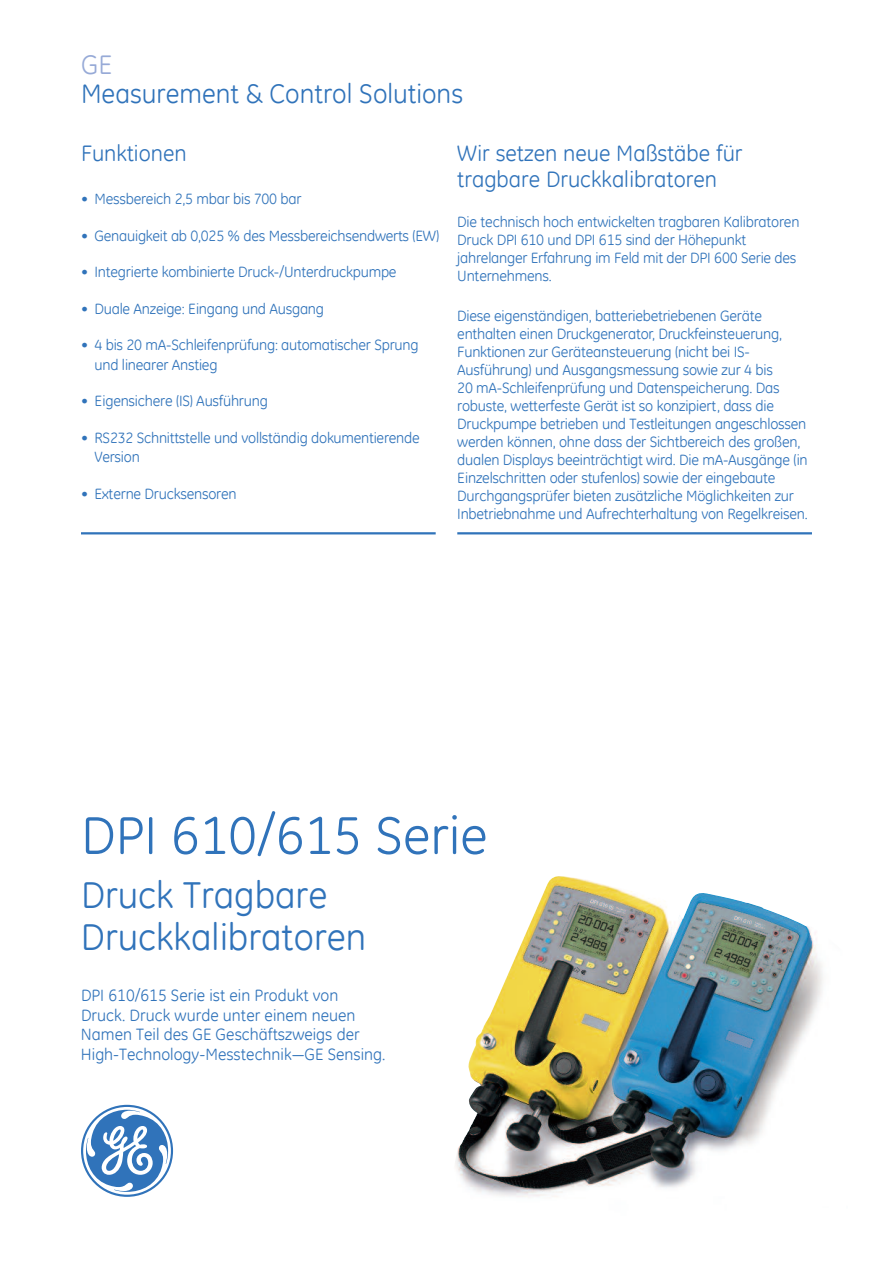
<style>
.page{position:relative;width:893px;height:1263px;background:#fff}
.page>*{position:absolute;margin:0;border:0;box-sizing:border-box;transform-origin:0 0}
.t1{font:127.5px "GE Logo Font";color:#3073ba}
.t2{font:54px "GE Inspira";color:#3073ba}
.t3{font:37.5px/42px "GE Inspira";color:#3073ba}
.t4{font:27px "GE Inspira";color:#3073ba}
.t5{font:27px "GE Inspira";color:#97aad7}
.t6{font:22.5px/25.5px "GE Inspira";color:#3073ba}
.t7{font:16.5px/19.5px "GE Inspira";color:#3073ba}
.t8{font:15px/18px "GE Inspira";letter-spacing:-.015em;color:#3073ba}
</style>
<div class="page">
<img style="left:455px;top:876px;width:368px;height:321px">
<hr style="left:81px;top:532px;width:355px;height:2px;background:#3073ba">
<hr style="left:457px;top:532px;width:355px;height:2px;background:#3073ba">
<h3 class="t5" style="left:81px;top:49px;width:32px">GE</h3>
<h3 class="t4" style="left:81px;top:78px;width:384px">Measurement &amp; Control Solutions</h3>
<h3 class="t6" style="left:81px;top:141px;width:107px">Funktionen</h3>
<p class="t8" style="left:81px;top:190px;width:222px">• Messbereich 2,5 mbar bis 700 bar</p>
<p class="t8" style="left:81px;top:226px;width:360px">• Genauigkeit ab 0,025 % des Messbereichsendwerts (EW)</p>
<p class="t8" style="left:81px;top:263px;width:317px">• Integrierte kombinierte Druck-/Unterdruckpumpe</p>
<p class="t8" style="left:81px;top:299px;width:245px">• Duale Anzeige: Eingang und Ausgang</p>
<p class="t8" style="left:94px;top:335px;width:326px;line-height:19.5px;text-indent:-14px">• 4 bis 20 mA-Schleifenprüfung: automatischer Sprung und linearer Anstieg</p>
<p class="t8" style="left:81px;top:392px;width:188px">• Eigensichere (IS) Ausführung</p>
<p class="t8" style="left:94px;top:428px;width:327px;line-height:19.5px;text-indent:-14px">• RS232 Schnittstelle und vollständig dokumentierende<br>Version</p>
<p class="t8" style="left:81px;top:484px;width:157px">• Externe Drucksensoren</p>
<h3 class="t6" style="left:457px;top:141px;width:287px">Wir setzen neue Maßstäbe für tragbare Druckkalibratoren</h3>
<p class="t8" style="left:457px;top:212px;width:344px">Die technisch hoch entwickelten tragbaren Kalibratoren Druck DPI 610 und DPI 615 sind der Höhepunkt jahrelanger Erfahrung im Feld mit der DPI 600 Serie des Unternehmens.</p>
<p class="t8" style="left:457px;top:307px;width:352px">Diese eigenständigen, batteriebetriebenen Geräte enthalten einen Druckgenerator, Druckfeinsteuerung, Funktionen zur Geräteansteuerung (nicht bei IS-Ausführung) und Ausgangsmessung sowie zur 4 bis<br>20 mA-Schleifenprüfung und Datenspeicherung. Das robuste, wetterfeste Gerät ist so konzipiert, dass die Druckpumpe betrieben und Testleitungen angeschlossen werden können, ohne dass der Sichtbereich des großen, dualen Displays beeinträchtigt wird. Die mA-Ausgänge (in Einzelschritten oder stufenlos) sowie der eingebaute Durchgangsprüfer bieten zusätzliche Möglichkeiten zur Inbetriebnahme und Aufrechterhaltung von Regelkreisen.</p>
<h2 class="t2" style="left:81px;top:803px;width:408px">DPI 610/615 Serie</h2>
<h3 class="t3" style="left:81px;top:874px;width:287px">Druck Tragbare<br>Druckkalibratoren</h3>
<p class="t7" style="left:81px;top:985px;width:306px">DPI 610/615 Serie ist ein Produkt von Druck. Druck wurde unter einem neuen Namen Teil des GE Geschäftszweigs der High-Technology-Messtechnik—GE Sensing.</p>
<h1 class="t1" style="left:81px;top:1078px;width:94px">g</h1>
</div>
